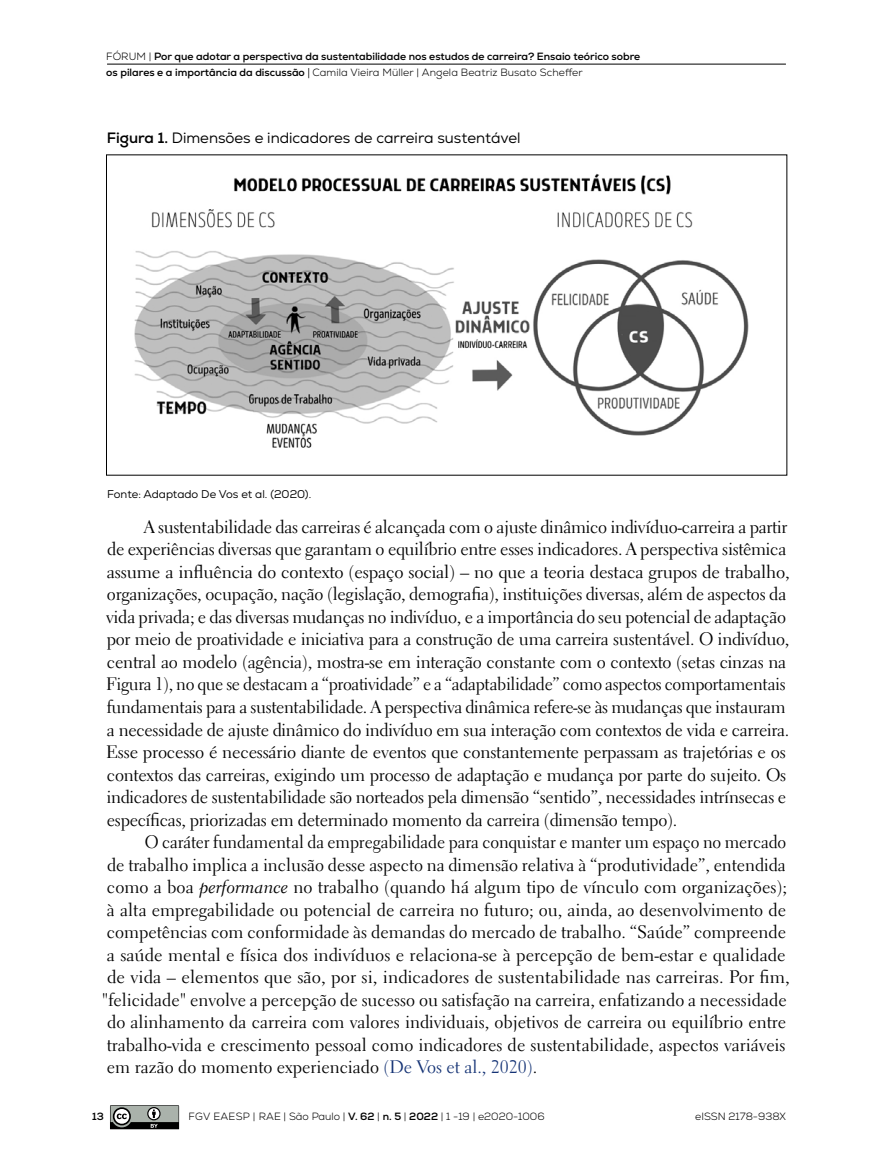
<style>
.page{position:relative;width:893px;height:1170px;background:#fff}
.page>*{position:absolute;margin:0;border:0;box-sizing:border-box;transform-origin:0 0}
.t1{font:18px/22.5px "Electra LT Std";letter-spacing:-.015em;color:#000}
.t2{font:15px "Nexa";color:#000}
.t3{font:11.25px "Nexa";letter-spacing:-.005em;color:#000}
.t4{font:700 10.5px/16.5px "Nexa";color:#000}
.t5{font:300 10.5px "Nexa";color:#000}
.s1{font-weight:300}
.s2{font-family:"Meta Pro";font-weight:400}
.s3{font-weight:700}
.s4{font-family:"Electra LT Std Cursive"}
.s5{color:#153375}
</style>
<div class="page">
<hr style="left:107px;top:64px;width:679px;height:1px;background:#000">
<svg style="left:110px;top:1105px;width:70px;height:25px;background:#797c79"></svg>
<img style="left:134px;top:173px;width:615px;height:275px">
<p class="t4" style="left:106px;top:48px;width:535px"><span class="s1">FÓRUM |</span> Por que adotar a perspectiva da sustentabilidade nos estudos de carreira? Ensaio teórico sobre os pilares e a importância da discussão <span class="s2">|</span> <span class="s1">Camila Vieira Müller | Angela Beatriz Busato Scheffer</span></p>
<p class="t2" style="left:107px;top:128px;width:415px"><span class="s3">Figura 1.</span> Dimensões e indicadores de carreira sustentável</p>
<p class="t3" style="left:107px;top:487px;width:206px">Fonte: Adaptado De Vos et al. (2020).</p>
<p class="t1" style="left:106px;top:515px;width:685px;text-indent:38px">A sustentabilidade das carreiras é alcançada com o ajuste dinâmico indivíduo-carreira a partir de experiências diversas que garantam o equilíbrio entre esses indicadores. A perspectiva sistêmica assume a influência do contexto (espaço social) – no que a teoria destaca grupos de trabalho, organizações, ocupação, nação (legislação, demografia), instituições diversas, além de aspectos da vida privada; e das diversas mudanças no indivíduo, e a importância do seu potencial de adaptação por meio de proatividade e iniciativa para a construção de uma carreira sustentável. O indivíduo, central ao modelo (agência), mostra-se em interação constante com o contexto (setas cinzas na Figura 1), no que se destacam a “proatividade” e a “adaptabilidade” como aspectos comportamentais fundamentais para a sustentabilidade. A perspectiva dinâmica refere-se às mudanças que instauram a necessidade de ajuste dinâmico do indivíduo em sua interação com contextos de vida e carreira.<br>Esse processo é necessário diante de eventos que constantemente perpassam as trajetórias e os contextos das carreiras, exigindo um processo de adaptação e mudança por parte do sujeito. Os indicadores de sustentabilidade são norteados pela dimensão “sentido”, necessidades intrínsecas e específicas, priorizadas em determinado momento da carreira (dimensão tempo).</p>
<p class="t1" style="left:102px;top:830px;width:689px;text-indent:43px">O caráter fundamental da empregabilidade para conquistar e manter um espaço no mercado de trabalho implica a inclusão desse aspecto na dimensão relativa à “produtividade”, entendida como a boa <span class="s4">performance</span> no trabalho (quando há algum tipo de vínculo com organizações); à alta empregabilidade ou potencial de carreira no futuro; ou, ainda, ao desenvolvimento de competências com conformidade às demandas do mercado de trabalho. “Saúde” compreende a saúde mental e física dos indivíduos e relaciona-se à percepção de bem-estar e qualidade de vida – elementos que são, por si, indicadores de sustentabilidade nas carreiras. Por fim, "felicidade" envolve a percepção de sucesso ou satisfação na carreira, enfatizando a necessidade do alinhamento da carreira com valores individuais, objetivos de carreira ou equilíbrio entre trabalho-vida e crescimento pessoal como indicadores de sustentabilidade, aspectos variáveis em razão do momento experienciado <span class="s5">(De Vos et al., 2020)</span>.</p>
<p class="t4" style="left:92px;top:1107px;width:13px">13</p>
<p class="t5" style="left:188px;top:1109px;width:358px">FGV EAESP | RAE | São Paulo | <span class="s3">V. 62</span> | <span class="s3">n. 5</span> | <span class="s3">2022</span> | 1 -19 | e2020-1006</p>
<p class="t5" style="left:695px;top:1109px;width:92px">eISSN 2178-938X</p>
</div>
